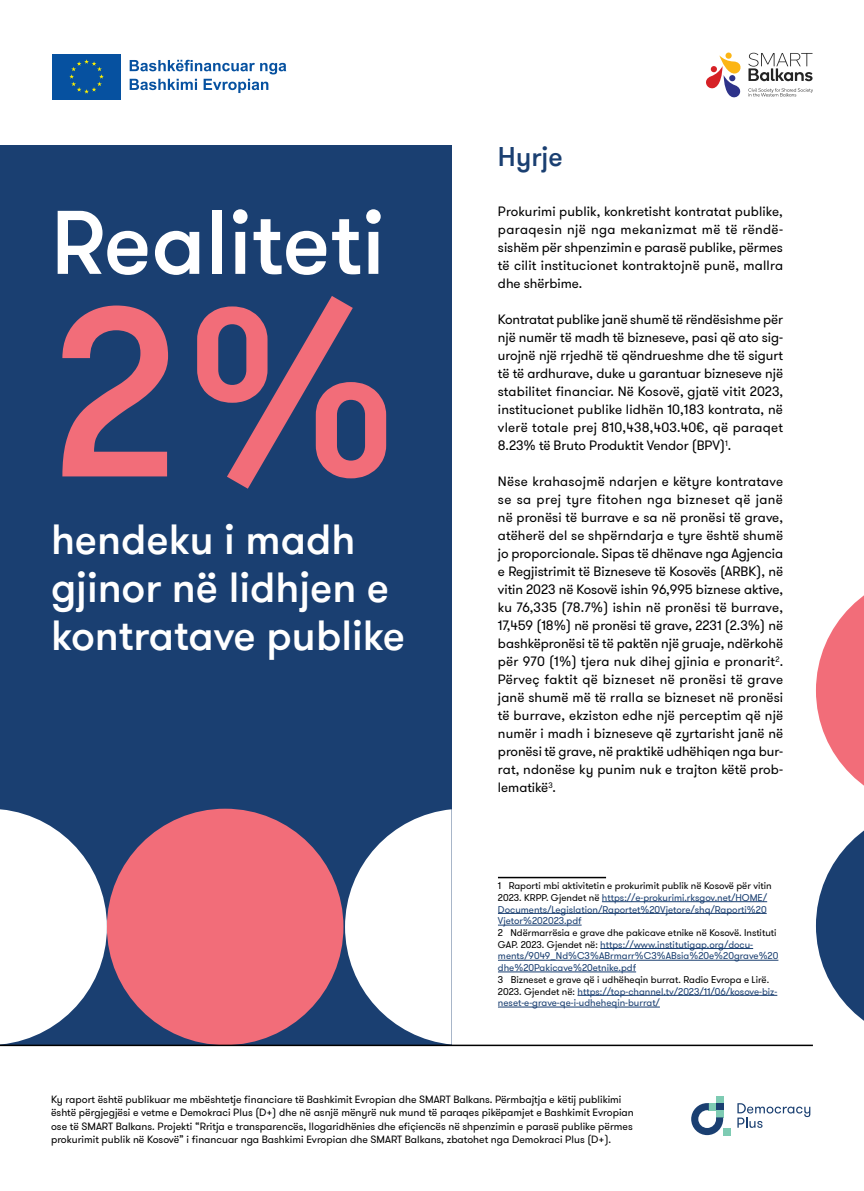
<style>
.page{position:relative;width:864px;height:1191px;background:#fff}
.page>*{position:absolute;margin:0;border:0;box-sizing:border-box;transform-origin:0 0}
.t1{font:500 240px "GT Walsheim Pro";color:#f26d79}
.t2{font:500 90px "GT Walsheim Pro";color:#fff}
.t3{font:500 42px/48px "GT Walsheim Pro";color:#fff}
.t4{font:500 27px "GT Walsheim Pro";color:#1a3f71}
.t5{font:13.5px/18px "GT Walsheim Pro";letter-spacing:.01em;color:#000;text-align:justify}
.t6{font:10.5px/13.5px "GT Walsheim Pro";color:#000}
.t7{font:9.75px/11.7px "GT Walsheim Pro";color:#1a3f71}
.s1{color:#000}
</style>
<div class="page">
<div style="left:0;top:146px;width:451px;height:899px;background:#1a3f71"></div>
<svg style="left:0;top:809px;width:107px;height:235px"></svg>
<div style="left:107px;top:808px;width:236px;height:237px;background:#f26d79;border-radius:50%"></div>
<svg style="left:345px;top:809px;width:106px;height:235px"></svg>
<div style="left:715px;top:1096px;width:7px;height:7px;background:#7ecbb3"></div>
<div style="left:722px;top:1128px;width:8px;height:7px;background:#7ecbb3"></div>
<svg style="left:691px;top:1103px;width:31px;height:32px"></svg>
<svg style="left:737px;top:1103px;width:73px;height:24px"></svg>
<svg style="left:816px;top:596px;width:47px;height:424px"></svg>
<hr style="left:497px;top:876px;width:108px;height:2px;background:#000">
<hr style="left:601px;top:901px;width:165px;height:1px;background:#1a3f71">
<hr style="left:497px;top:913px;width:269px;height:1px;background:#1a3f71">
<hr style="left:497px;top:925px;width:84px;height:1px;background:#1a3f71">
<hr style="left:600px;top:948px;width:152px;height:1px;background:#1a3f71">
<hr style="left:497px;top:960px;width:281px;height:1px;background:#1a3f71">
<hr style="left:497px;top:971px;width:139px;height:1px;background:#1a3f71">
<hr style="left:577px;top:995px;width:200px;height:1px;background:#1a3f71">
<hr style="left:497px;top:1006px;width:162px;height:1px;background:#1a3f71">
<hr style="left:0;top:1044px;width:812px;height:2px;background:#000">
<svg style="left:706px;top:53px;width:106px;height:45px"></svg>
<div style="left:51px;top:53px;width:71px;height:48px;background:#0651a0"></div>
<svg style="left:69px;top:59px;width:35px;height:35px"></svg>
<svg style="left:130px;top:60px;width:156px;height:33px"></svg>
<h2 class="t2" style="left:51px;top:186px;width:335px">Realiteti</h2>
<h1 class="t1" style="left:51px;top:242px;width:356px">2%</h1>
<h3 class="t3" style="left:51px;top:516px;width:355px">hendeku i madh gjinor në lidhjen e kontratave publike</h3>
<h3 class="t4" style="left:497px;top:140px;width:66px">Hyrje</h3>
<p class="t5" style="left:497px;top:203px;width:286px">Prokurimi publik, konkretisht kontratat publike, paraqesin një nga mekanizmat më të rëndë&shy;sishëm për shpenzimin e parasë publike, përmes të cilit institucionet kontraktojnë punë, mallra dhe shërbime.</p>
<p class="t5" style="left:497px;top:311px;width:287px">Kontratat publike janë shumë të rëndësishme për një numër të madh të bizneseve, pasi që ato sig&shy;urojnë një rrjedhë të qëndrueshme dhe të sigurt të të ardhurave, duke u garantuar bizneseve një stabilitet financiar. Në Kosovë, gjatë vitit 2023, institucionet publike lidhën 10,183 kontrata, në vlerë totale prej 810,438,403.40€, që paraqet 8.23% të Bruto Produktit Vendor (BPV)<sup>1</sup>.</p>
<p class="t5" style="left:497px;top:473px;width:287px">Nëse krahasojmë ndarjen e këtyre kontratave se sa prej tyre fitohen nga bizneset që janë në pronësi të burrave e sa në pronësi të grave, atëherë del se shpërndarja e tyre është shumë jo proporcionale. Sipas të dhënave nga Agjencia e Regjistrimit të Bizneseve të Kosovës (ARBK), në vitin 2023 në Kosovë ishin 96,995 biznese aktive, ku 76,335 (78.7%) ishin në pronësi të burrave, 17,459 (18%) në pronësi të grave, 2231 (2.3%) në bashkëpronësi të të paktën një gruaje, ndërkohë për 970 (1%) tjera nuk dihej gjinia e pronarit<sup>2</sup>.<br>Përveç faktit që bizneset në pronësi të grave janë shumë më të rralla se bizneset në pronësi të burrave, ekziston edhe një perceptim që një numër i madh i bizneseve që zyrtarisht janë në pronësi të grave, në praktikë udhëhiqen nga bur&shy;rat, ndonëse ky punim nuk e trajton këtë prob&shy;lematikë<sup>3</sup>.</p>
<p class="t7" style="left:497px;top:880px;width:275px"><span class="s1">1 Raporti mbi aktivitetin e prokurimit publik në Kosovë për vitin 2023. KRPP. Gjendet në</span> https://e-prokurimi.rksgov.net/HOME/ Documents/Legislation/Raportet%20Vjetore/shq/Raporti%20<br>Vjetor%202023.pdf</p>
<p class="t7" style="left:497px;top:927px;width:282px"><span class="s1">2 Ndërmarrësia e grave dhe pakicave etnike në Kosovë. Instituti GAP. 2023. Gjendet në:</span> https://www.institutigap.org/docu&shy;ments/9049_Nd%C3%ABrmarr%C3%ABsia%20e%20grave%20 dhe%20Pakicave%20etnike.pdf</p>
<p class="t7" style="left:497px;top:974px;width:281px"><span class="s1">3 Bizneset e grave që i udhëheqin burrat. Radio Evropa e Lirë.<br>2023. Gjendet në:</span> https://top-channel.tv/2023/11/06/kosove-biz&shy;neset-e-grave-qe-i-udheheqin-burrat/</p>
<p class="t6" style="left:51px;top:1092px;width:584px">Ky raport është publikuar me mbështetje financiare të Bashkimit Evropian dhe SMART Balkans. Përmbajtja e këtij publikimi është përgjegjësi e vetme e Demokraci Plus (D+) dhe në asnjë mënyrë nuk mund të paraqes pikëpamjet e Bashkimit Evropian ose të SMART Balkans. Projekti “Rritja e transparencës, llogaridhënies dhe efiçiencës në shpenzimin e parasë publike përmes prokurimit publik në Kosovë” i financuar nga Bashkimi Evropian dhe SMART Balkans, zbatohet nga Demokraci Plus (D+).</p>
</div>
